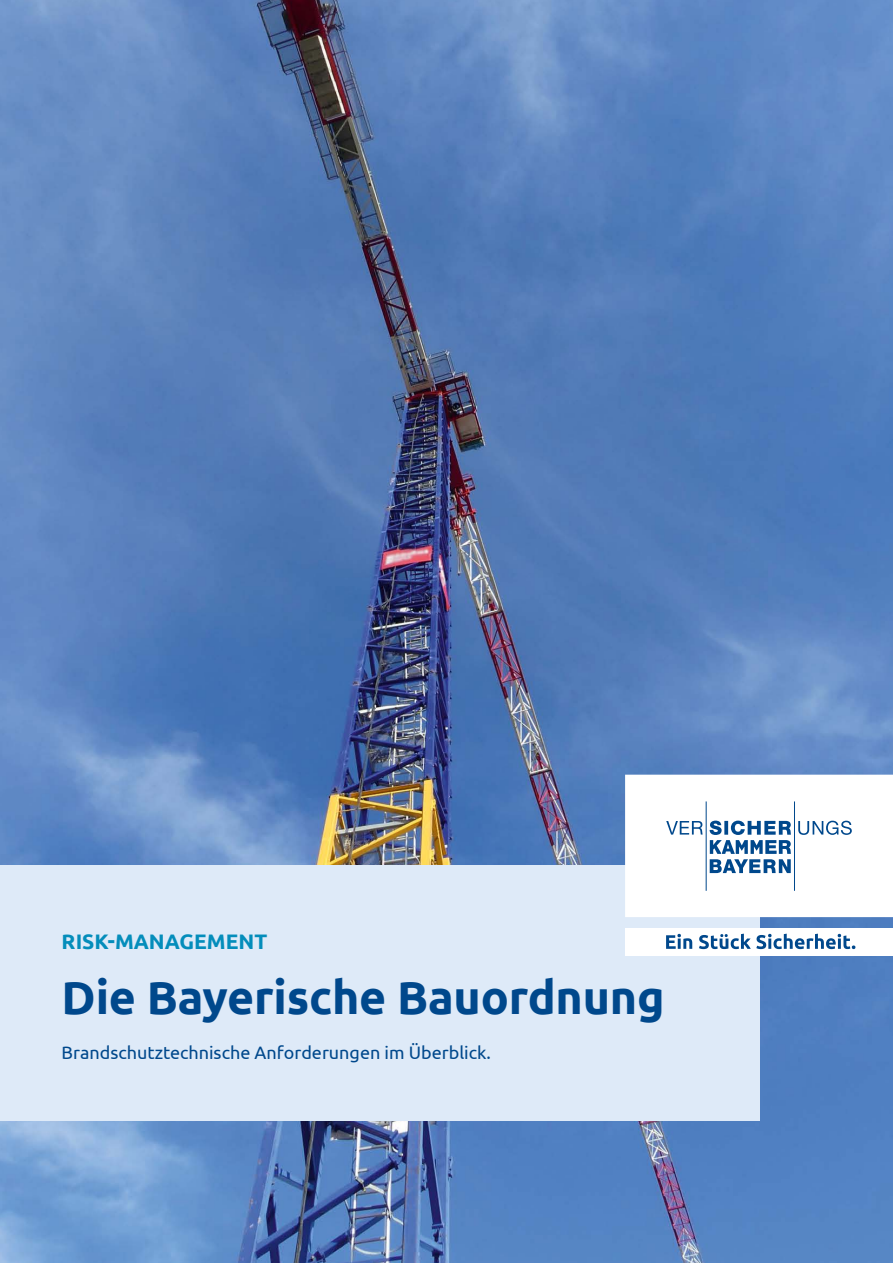
<style>
.page{position:relative;width:893px;height:1263px;background:#fff}
.page>*{position:absolute;margin:0;border:0;box-sizing:border-box;transform-origin:0 0}
.t1{font:700 46.5px "Ubuntu";letter-spacing:-.005em;color:#00488c}
.t2{font:700 21px "Ubuntu";color:#048dbb}
.t3{font:18px "Ubuntu";color:#00488c}
</style>
<div class="page">
<img style="left:1px;top:0;width:892px;height:1263px">
<div style="left:0;top:865px;width:759px;height:256px;background:#deeaf8"></div>
<hr style="left:0;top:0;width:1px;height:1263px;background:#deeaf8">
<div style="left:625px;top:775px;width:268px;height:142px;background:#fff"></div>
<div style="left:625px;top:928px;width:268px;height:27px;background:#fff"></div>
<svg style="left:666px;top:801px;width:186px;height:90px"></svg>
<svg style="left:666px;top:934px;width:26px;height:15px"></svg>
<svg style="left:699px;top:934px;width:156px;height:15px"></svg>
<p class="t2" style="left:62px;top:929px;width:207px">RISK-MANAGEMENT</p>
<h1 class="t1" style="left:62px;top:969px;width:604px">Die Bayerische Bauordnung</h1>
<p class="t3" style="left:62px;top:1042px;width:431px">Brandschutztechnische Anforderungen im Überblick.</p>
</div>
